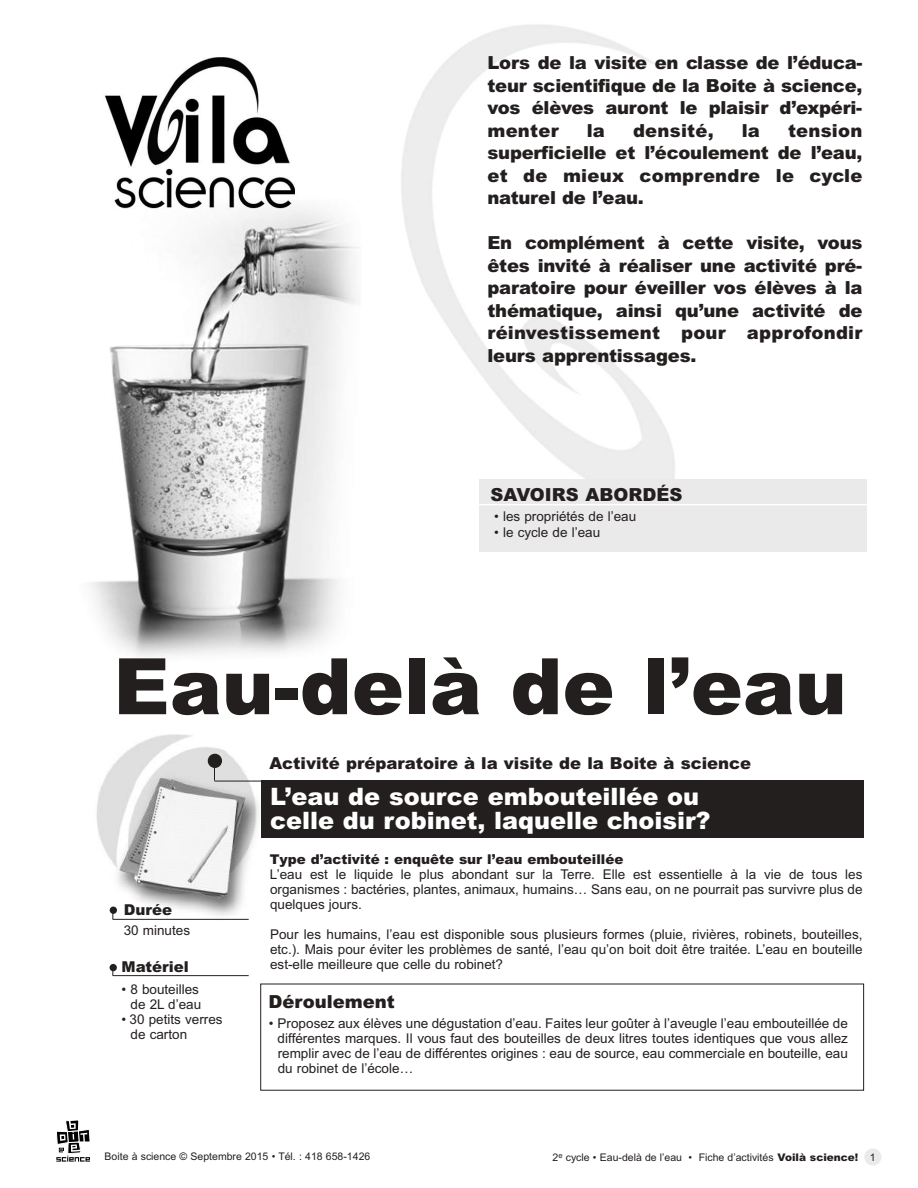
<style>
.page{position:relative;width:918px;height:1188px;background:#fff}
.page>*{position:absolute;margin:0;border:0;box-sizing:border-box;transform-origin:0 0}
.t1{font:900 78px "Arial";color:#241f1f}
.t2{font:900 24px/24px "Arial";color:#fff}
.t3{font:900 18px/22.5px "Arial";color:#241f1f;text-align:justify}
.t4{font:900 16.5px "Arial";color:#241f1f}
.t5{font:900 15px "Arial";color:#241f1f}
.t6{font:13.5px/15px "Arial";color:#241f1f;text-align:justify}
.t7{font:900 13.5px "Arial";color:#241f1f}
.t8{font:10.5px "Arial";color:#241f1f}
.s1{font-weight:900}
</style>
<div class="page">
<img style="left:96px;top:734px;width:188px;height:186px">
<img style="left:90px;top:24px;width:585px;height:633px">
<div style="left:208px;top:754px;width:14px;height:14px;background:#241f1f;border-radius:50%"></div>
<svg style="left:214px;top:768px;width:1px;height:13px"></svg>
<hr style="left:214px;top:781px;width:388px;height:1px;background:#241f1f">
<div style="left:480px;top:479px;width:387px;height:73px;background:#ebeaea"></div>
<hr style="left:478px;top:504px;width:401px;height:1px;background:#fff">
<div style="left:261px;top:781px;width:603px;height:57px;background:#241f1f"></div>
<hr style="left:113px;top:919px;width:136px;height:1px;background:#241f1f">
<div style="left:110px;top:907px;width:7px;height:7px;background:#241f1f;border-radius:50%"></div>
<hr style="left:113px;top:975px;width:136px;height:1px;background:#241f1f">
<div style="left:110px;top:964px;width:7px;height:7px;background:#241f1f;border-radius:50%"></div>
<div style="left:864px;top:1148px;width:17px;height:18px;background:#ebeaea;border-radius:50%"></div>
<svg style="left:56px;top:1120px;width:34px;height:42px"></svg>
<h3 class="t3" style="left:488px;top:52px;width:377px">Lors de la visite en classe de l’éduca&shy;teur scientifique de la Boite à science, vos élèves auront le plaisir d’expéri&shy;menter</h3>
<h3 class="t3" style="left:587px;top:119px;width:20px">la</h3>
<h3 class="t3" style="left:633px;top:119px;width:82px">densité,</h3>
<h3 class="t3" style="left:742px;top:119px;width:20px">la</h3>
<h3 class="t3" style="left:488px;top:119px;width:376px;text-indent:301px">tension superficielle et l’écoulement de l’eau, et de mieux comprendre le cycle naturel de l’eau.</h3>
<h3 class="t3" style="left:488px;top:232px;width:376px">En complément à cette visite, vous êtes invité à réaliser une activité pré&shy;paratoire pour éveiller vos élèves à la thématique, ainsi qu’une activité de réinvestissement pour approfondir leurs apprentissages.</h3>
<h3 class="t3" style="left:491px;top:483px;width:193px">SAVOIRS ABORDÉS</h3>
<p class="t6" style="left:494px;top:509px;width:144px">• les propriétés de l’eau</p>
<p class="t6" style="left:494px;top:525px;width:108px">• le cycle de l’eau</p>
<h1 class="t1" style="left:113px;top:642px;width:735px">Eau-delà de l’eau</h1>
<p class="t5" style="left:124px;top:901px;width:50px">Durée</p>
<p class="t6" style="left:124px;top:922px;width:68px">30 minutes</p>
<p class="t5" style="left:122px;top:958px;width:69px">Matériel</p>
<p class="t6" style="left:122px;top:982px;width:81px;text-align:right">• 8 bouteilles de 2L d’eau</p>
<p class="t6" style="left:131px;top:1012px;width:94px;text-indent:-9px">• 30 petits verres de carton</p>
<p class="t4" style="left:269px;top:754px;width:483px">Activité préparatoire à la visite de la Boite à science</p>
<h2 class="t2" style="left:270px;top:784px;width:442px">L’eau de source embouteillée ou celle du robinet, laquelle choisir?</h2>
<p class="t7" style="left:270px;top:852px;width:355px">Type d’activité : enquête sur l’eau embouteillée</p>
<p class="t6" style="left:270px;top:867px;width:594px">L’eau est le liquide le plus abondant sur la Terre. Elle est essentielle à la vie de tous les organismes : bactéries, plantes, animaux, humains… Sans eau, on ne pourrait pas survivre plus de quelques jours.</p>
<p class="t6" style="left:270px;top:927px;width:594px">Pour les humains, l’eau est disponible sous plusieurs formes (pluie, rivières, robinets, bouteilles, etc.). Mais pour éviter les problèmes de santé, l’eau qu’on boit doit être traitée. L’eau en bouteille est-elle meilleure que celle du robinet?</p>
<h3 class="t3" style="left:268px;top:991px;width:128px">Déroulement</h3>
<p class="t6" style="left:278px;top:1016px;width:572px;text-indent:-9px">• Proposez aux élèves une dégustation d’eau. Faites leur goûter à l’aveugle l’eau embouteillée de différentes marques. Il vous faut des bouteilles de deux litres toutes identiques que vous allez remplir avec de l’eau de différentes origines : eau de source, eau commerciale en bouteille, eau du robinet de l’école…</p>
<p class="t8" style="left:105px;top:1151px;width:267px">Boite à science © Septembre 2015 • Tél. : 418 658-1426</p>
<p class="t8" style="left:553px;top:1151px;width:325px">2<sup>e</sup> cycle • Eau-delà de l’eau • Fiche d’activités <span class="s1">Voilà science!</span> 1</p>
</div>
